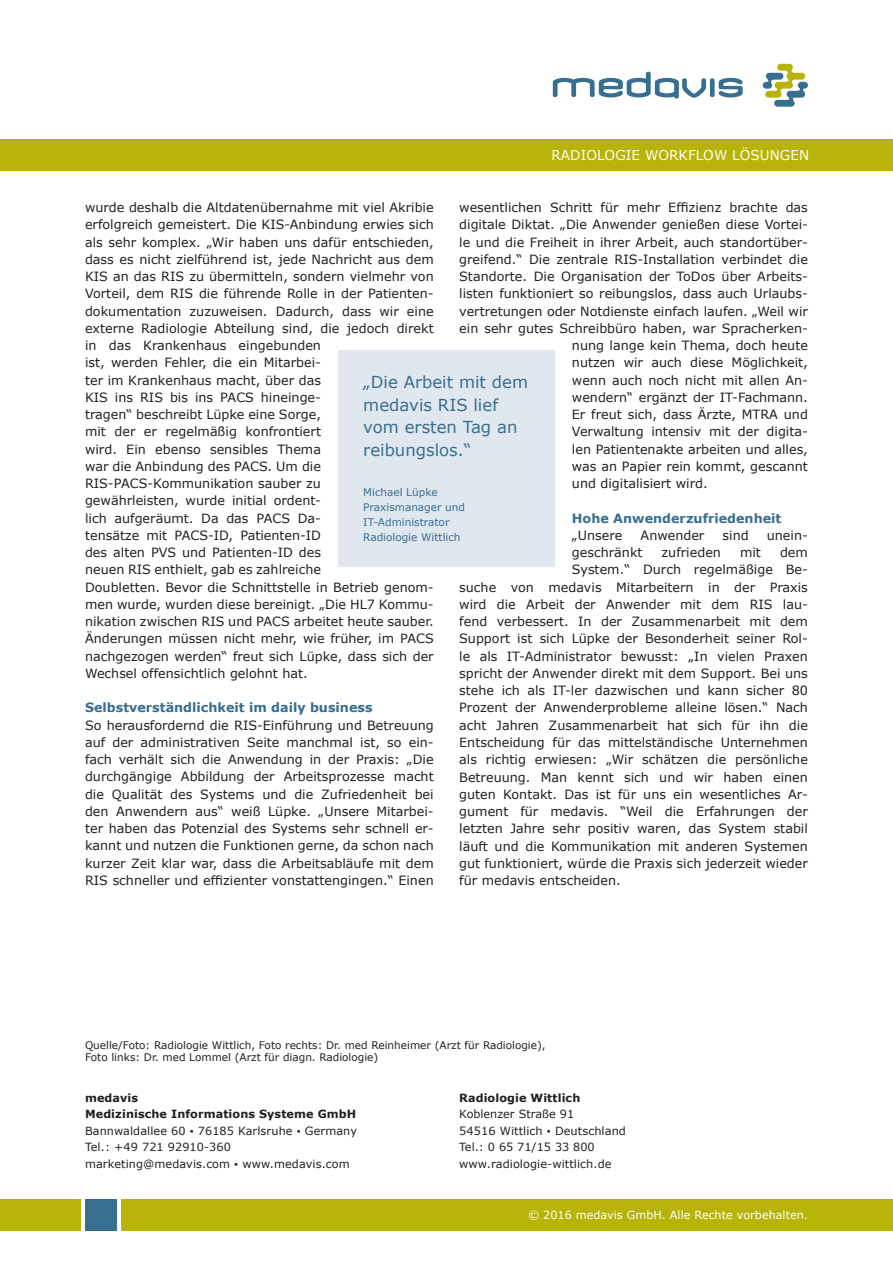
<style>
.page{position:relative;width:893px;height:1263px;background:#fff}
.page>*{position:absolute;margin:0;border:0;box-sizing:border-box;transform-origin:0 0}
.t1{font:16.5px/22.5px "Verdana";color:#386e8f}
.t2{font:13.5px "Verdana";letter-spacing:.005em;color:#fff}
.t3{font:12.75px/17.2px "Verdana";color:#231f20}
.t4{font:700 12.75px "Verdana";color:#386e8f}
.t5{font:11.25px/16.5px "Verdana";letter-spacing:.005em;color:#231f20}
.t6{font:700 11.25px/16.5px "Verdana";letter-spacing:.01em;color:#231f20}
.t7{font:11.25px "Verdana";color:#fff}
.t8{font:10.5px/12.6px "Verdana";color:#231f20}
.t9{font:10.5px/15px "Verdana";color:#386e8f}
</style>
<div class="page">
<div style="left:85px;top:1199px;width:32px;height:32px;background:#386e8f"></div>
<div style="left:121px;top:1199px;width:772px;height:32px;background:#b8b309"></div>
<div style="left:0;top:1199px;width:81px;height:32px;background:#b8b309"></div>
<svg style="left:763px;top:64px;width:45px;height:43px"></svg>
<div style="left:710px;top:78px;width:5px;height:19px;background:#386e8f;border-radius:2px"></div>
<svg style="left:553px;top:72px;width:153px;height:27px"></svg>
<svg style="left:718px;top:78px;width:25px;height:19px"></svg>
<div style="left:0;top:139px;width:893px;height:31px;background:#b8b309"></div>
<div style="left:338px;top:350px;width:217px;height:217px;background:#e0e7ef"></div>
<p class="t2" style="left:551px;top:145px;width:259px">RADIOLOGIE WORKFLOW LÖSUNGEN</p>
<p class="t3" style="left:459px;top:199px;width:350px">wesentlichen Schritt für mehr Effizienz brachte das</p>
<p class="t3" style="left:459px;top:216px;width:350px">digitale Diktat. „Die Anwender genießen diese Vortei-</p>
<p class="t3" style="left:459px;top:233px;width:350px">le und die Freiheit in ihrer Arbeit, auch standortüber-</p>
<p class="t3" style="left:459px;top:250px;width:350px">greifend.“ Die zentrale RIS-Installation verbindet die</p>
<p class="t3" style="left:459px;top:268px;width:350px">Standorte. Die Organisation der ToDos über Arbeits-</p>
<p class="t3" style="left:459px;top:285px;width:350px">listen funktioniert so reibungslos, dass auch Urlaubs-</p>
<p class="t3" style="left:459px;top:302px;width:350px">vertretungen oder Notdienste einfach laufen. „Weil wir</p>
<p class="t3" style="left:459px;top:319px;width:350px">ein sehr gutes Schreibbüro haben, war Spracherken-</p>
<p class="t3" style="left:572px;top:337px;width:238px">nung lange kein Thema, doch heute</p>
<p class="t3" style="left:572px;top:354px;width:237px">nutzen wir auch diese Möglichkeit,</p>
<p class="t3" style="left:572px;top:371px;width:237px">wenn auch noch nicht mit allen An-</p>
<p class="t3" style="left:572px;top:388px;width:238px">wendern“ ergänzt der IT-Fachmann.</p>
<p class="t3" style="left:572px;top:406px;width:237px">Er freut sich, dass Ärzte, MTRA und</p>
<p class="t3" style="left:572px;top:423px;width:237px">Verwaltung intensiv mit der digita-</p>
<p class="t3" style="left:572px;top:440px;width:237px">len Patientenakte arbeiten und alles,</p>
<p class="t3" style="left:572px;top:457px;width:237px">was an Papier rein kommt, gescannt</p>
<p class="t3" style="left:572px;top:475px;width:137px">und digitalisiert wird.</p>
<p class="t4" style="left:572px;top:509px;width:211px">Hohe Anwenderzufriedenheit</p>
<p class="t3" style="left:572px;top:526px;width:52px">„Unsere</p>
<p class="t3" style="left:641px;top:526px;width:65px">Anwender</p>
<p class="t3" style="left:722px;top:526px;width:28px">sind</p>
<p class="t3" style="left:767px;top:526px;width:43px">unein-</p>
<p class="t3" style="left:572px;top:544px;width:72px">geschränkt</p>
<p class="t3" style="left:662px;top:544px;width:61px">zufrieden</p>
<p class="t3" style="left:740px;top:544px;width:22px">mit</p>
<p class="t3" style="left:780px;top:544px;width:29px">dem</p>
<p class="t3" style="left:572px;top:561px;width:237px">System.“ Durch regelmäßige Be-</p>
<p class="t3" style="left:459px;top:578px;width:350px">suche von medavis Mitarbeitern in der Praxis</p>
<p class="t3" style="left:459px;top:595px;width:350px">wird die Arbeit der Anwender mit dem RIS lau-</p>
<p class="t3" style="left:459px;top:613px;width:350px">fend verbessert. In der Zusammenarbeit mit dem</p>
<p class="t3" style="left:459px;top:630px;width:350px">Support ist sich Lüpke der Besonderheit seiner Rol-</p>
<p class="t3" style="left:459px;top:647px;width:350px">le als IT-Administrator bewusst: „In vielen Praxen</p>
<p class="t3" style="left:459px;top:665px;width:350px">spricht der Anwender direkt mit dem Support. Bei uns</p>
<p class="t3" style="left:459px;top:682px;width:350px">stehe ich als IT-ler dazwischen und kann sicher 80</p>
<p class="t3" style="left:459px;top:699px;width:350px">Prozent der Anwenderprobleme alleine lösen.“ Nach</p>
<p class="t3" style="left:459px;top:716px;width:350px">acht Jahren Zusammenarbeit hat sich für ihn die</p>
<p class="t3" style="left:459px;top:734px;width:350px">Entscheidung für das mittelständische Unternehmen</p>
<p class="t3" style="left:459px;top:751px;width:350px">als richtig erwiesen: „Wir schätzen die persönliche</p>
<p class="t3" style="left:459px;top:768px;width:350px">Betreuung. Man kennt sich und wir haben einen</p>
<p class="t3" style="left:459px;top:785px;width:350px">guten Kontakt. Das ist für uns ein wesentliches Ar-</p>
<p class="t3" style="left:459px;top:803px;width:350px">gument für medavis. “Weil die Erfahrungen der</p>
<p class="t3" style="left:459px;top:820px;width:350px">letzten Jahre sehr positiv waren, das System stabil</p>
<p class="t3" style="left:459px;top:837px;width:350px">läuft und die Kommunikation mit anderen Systemen</p>
<p class="t3" style="left:459px;top:854px;width:350px">gut funktioniert, würde die Praxis sich jederzeit wieder</p>
<p class="t3" style="left:459px;top:872px;width:163px">für medavis entscheiden.</p>
<p class="t3" style="left:85px;top:199px;width:350px">wurde deshalb die Altdatenübernahme mit viel Akribie erfolgreich gemeistert. Die KIS-Anbindung erwies sich als sehr komplex. „Wir haben uns dafür entschieden, dass es nicht zielführend ist, jede Nachricht aus dem KIS an das RIS zu übermitteln, sondern vielmehr von Vorteil, dem RIS die führende Rolle in der Patienten&shy;dokumentation zuzuweisen. Dadurch, dass wir eine externe Radiologie Abteilung sind, die jedoch direkt in das Krankenhaus eingebunden<br>ist, werden Fehler, die ein Mitarbei-<br>ter im Krankenhaus macht, über das<br>KIS ins RIS bis ins PACS hineinge-<br>tragen“ beschreibt Lüpke eine Sorge,<br>mit der er regelmäßig konfrontiert<br>wird. Ein ebenso sensibles Thema<br>war die Anbindung des PACS. Um die RIS-PACS-Kommunikation sauber zu<br>gewährleisten, wurde initial ordent-<br>lich aufgeräumt. Da das PACS Da-<br>tensätze mit PACS-ID, Patienten-ID<br>des alten PVS und Patienten-ID des<br>neuen RIS enthielt, gab es zahlreiche<br>Doubletten. Bevor die Schnittstelle in Betrieb genom&shy;men wurde, wurden diese bereinigt. „Die HL7 Kommu&shy;nikation zwischen RIS und PACS arbeitet heute sauber.<br>Änderungen müssen nicht mehr, wie früher, im PACS nachgezogen werden“ freut sich Lüpke, dass sich der Wechsel offensichtlich gelohnt hat.</p>
<p class="t4" style="left:85px;top:699px;width:289px">Selbstverständlichkeit im daily business</p>
<p class="t3" style="left:85px;top:716px;width:350px;text-align:justify">So herausfordernd die RIS-Einführung und Betreuung auf der administrativen Seite manchmal ist, so ein&shy;fach verhält sich die Anwendung in der Praxis: „Die durchgängige Abbildung der Arbeitsprozesse macht die Qualität des Systems und die Zufriedenheit bei den Anwendern aus“ weiß Lüpke. „Unsere Mitarbei&shy;ter haben das Potenzial des Systems sehr schnell er&shy;kannt und nutzen die Funktionen gerne, da schon nach kurzer Zeit klar war, dass die Arbeitsabläufe mit dem RIS schneller und effizienter vonstattengingen.“ Einen</p>
<p class="t1" style="left:363px;top:371px;width:166px">„Die Arbeit mit dem medavis RIS lief vom ersten Tag an reibungslos.“</p>
<p class="t9" style="left:363px;top:484px;width:103px">Michael Lüpke<br>Praxismanager und<br>IT-Administrator<br>Radiologie Wittlich</p>
<p class="t8" style="left:85px;top:1038px;width:462px">Quelle/Foto: Radiologie Wittlich, Foto rechts: Dr. med Reinheimer (Arzt für Radiologie),<br>Foto links: Dr. med Lommel (Arzt für diagn. Radiologie)</p>
<p class="t6" style="left:85px;top:1089px;width:273px">medavis<br>Medizinische Informations Systeme GmbH</p>
<p class="t5" style="left:85px;top:1122px;width:273px">Bannwaldallee 60 ▪ 76185 Karlsruhe ▪ Germany<br>Tel.: +49 721 92910-360 marketing@medavis.com ▪ www.medavis.com</p>
<p class="t6" style="left:459px;top:1089px;width:123px">Radiologie Wittlich</p>
<p class="t5" style="left:459px;top:1106px;width:168px">Koblenzer Straße 91<br>54516 Wittlich ▪ Deutschland<br>Tel.: 0 65 71/15 33 800 www.radiologie-wittlich.de</p>
<p class="t7" style="left:528px;top:1207px;width:281px">© 2016 medavis GmbH. Alle Rechte vorbehalten.</p>
</div>
